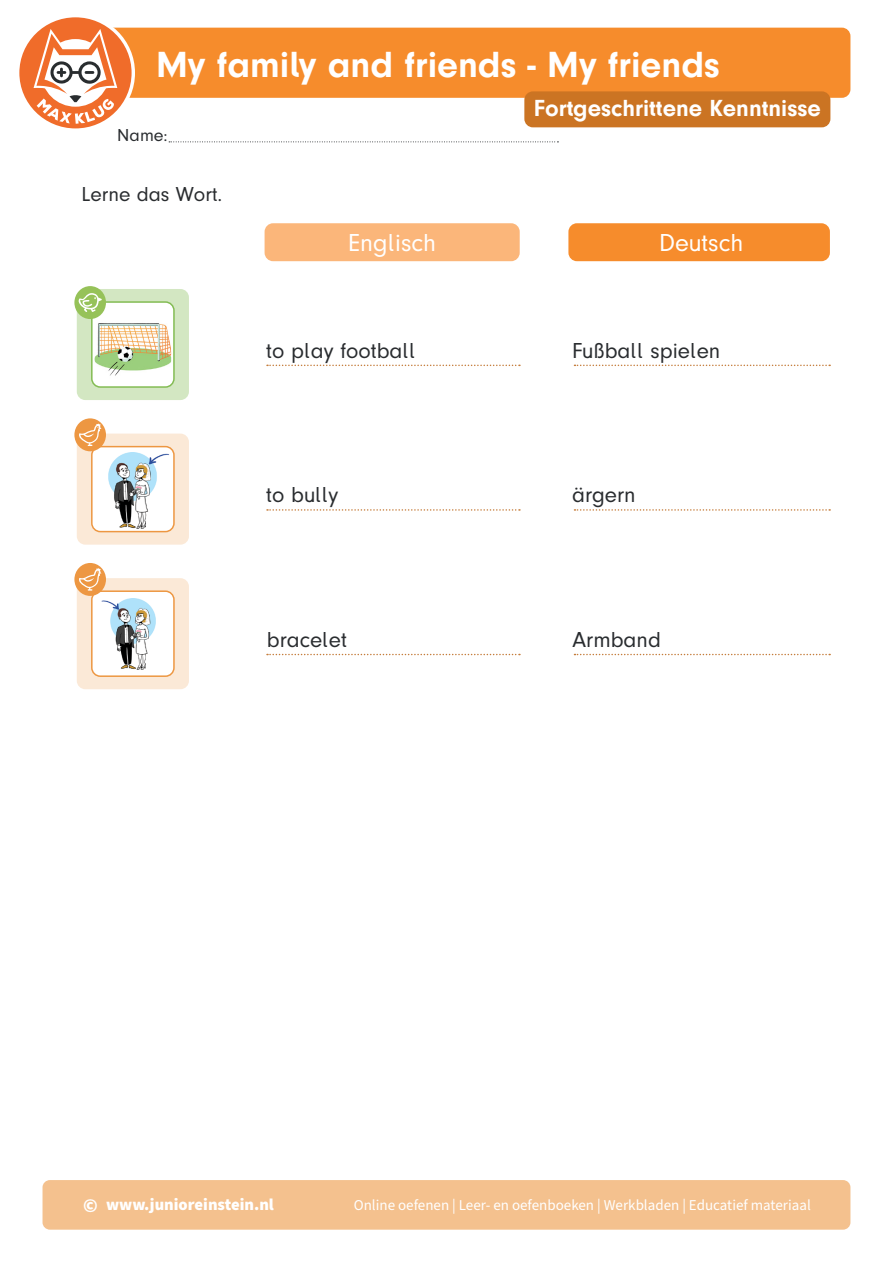
<style>
.page{position:relative;width:893px;height:1263px;background:#fff}
.page>*{position:absolute;margin:0;border:0;box-sizing:border-box;transform-origin:0 0}
.t1{font:700 37.5px "Mk Druckschrift N";color:#fff}
.t2{font:25.5px "Mk Druckschrift N";color:#fff}
.t3{font:700 24px "Mk Druckschrift N";color:#fff}
.t4{font:22.5px "Mk Druckschrift N";color:#292c2f}
.t5{font:21px "Mk Druckschrift N";color:#292c2f}
.t6{font:18px "Mk Druckschrift N";color:#292c2f}
.t7{font:900 16.5px "Source Sans Pro";color:#fff}
.t8{font:15px "Source Sans Pro";color:#fff}
.s1{font-size:19.5px}
</style>
<div class="page">
<div style="left:43px;top:1180px;width:807px;height:50px;background:#f4c18e;border-radius:7px"></div>
<div style="left:75px;top:28px;width:775px;height:70px;background:#f68c2c;border-radius:9px"></div>
<svg style="left:169px;top:141px;width:389px;height:1px"></svg>
<svg style="left:19px;top:17px;width:116px;height:112px"></svg>
<div style="left:524px;top:91px;width:306px;height:36px;background:#cb7423;border-radius:9px"></div>
<svg style="left:267px;top:365px;width:253px;height:1px"></svg>
<svg style="left:574px;top:365px;width:256px;height:1px"></svg>
<svg style="left:267px;top:509px;width:253px;height:2px"></svg>
<svg style="left:574px;top:509px;width:256px;height:2px"></svg>
<svg style="left:267px;top:654px;width:253px;height:1px"></svg>
<svg style="left:574px;top:654px;width:256px;height:1px"></svg>
<div style="left:77px;top:578px;width:112px;height:111px;background:#fbe9d7;border-radius:9px"></div>
<div style="left:92px;top:591px;width:82px;height:85px;background:#fff;border-radius:9px"></div>
<img style="left:101px;top:598px;width:55px;height:71px">
<div style="left:91px;top:590px;width:84px;height:87px;border:2px solid #ed9742;border-radius:9px"></div>
<div style="left:74px;top:563px;width:32px;height:33px;background:#ed9742;border-radius:50%"></div>
<svg style="left:78px;top:568px;width:23px;height:23px"></svg>
<div style="left:77px;top:434px;width:112px;height:111px;background:#fbe9d7;border-radius:9px"></div>
<div style="left:92px;top:447px;width:82px;height:85px;background:#fff;border-radius:9px"></div>
<img style="left:108px;top:452px;width:62px;height:76px">
<div style="left:91px;top:446px;width:84px;height:86px;border:2px solid #ed9742;border-radius:9px"></div>
<div style="left:74px;top:418px;width:32px;height:33px;background:#ed9742;border-radius:50%"></div>
<svg style="left:78px;top:424px;width:23px;height:22px"></svg>
<div style="left:265px;top:223px;width:255px;height:38px;background:#fbb67a;border-radius:9px"></div>
<div style="left:568px;top:223px;width:262px;height:38px;background:#f68c2c;border-radius:9px"></div>
<div style="left:77px;top:289px;width:112px;height:111px;background:#d3e7c2;border-radius:9px"></div>
<div style="left:92px;top:302px;width:82px;height:85px;background:#fff;border-radius:9px"></div>
<img style="left:95px;top:309px;width:76px;height:76px">
<div style="left:91px;top:301px;width:84px;height:87px;border:2px solid #83bc53;border-radius:9px"></div>
<div style="left:74px;top:286px;width:32px;height:33px;background:#96c259;border-radius:50%"></div>
<svg style="left:78px;top:293px;width:24px;height:19px"></svg>
<p class="t1" style="left:156px;top:43px;width:565px">My family and friends - My friends</p>
<p class="t6" style="left:117px;top:125px;width:52px">Name:</p>
<p class="t5" style="left:81px;top:183px;width:142px">Lerne das Wort.</p>
<h3 class="t3" style="left:534px;top:95px;width:288px">Fortgeschrittene Kenntnisse</h3>
<p class="t2" style="left:348px;top:228px;width:90px">Englisch</p>
<p class="t2" style="left:659px;top:228px;width:86px">Deutsch</p>
<p class="t4" style="left:266px;top:338px;width:151px">to play football</p>
<p class="t4" style="left:572px;top:338px;width:150px">Fußball spielen</p>
<p class="t4" style="left:266px;top:483px;width:74px">to bully</p>
<p class="t4" style="left:572px;top:483px;width:65px">ärgern</p>
<p class="t4" style="left:267px;top:627px;width:82px">bracelet</p>
<p class="t4" style="left:573px;top:627px;width:90px">Armband</p>
<p class="t7" style="left:83px;top:1193px;width:192px"><span class="s1">©</span> www.junioreinstein.nl</p>
<p class="t8" style="left:354px;top:1195px;width:458px">Online oefenen | Leer- en oefenboeken | Werkbladen | Educatief materiaal</p>
</div>
